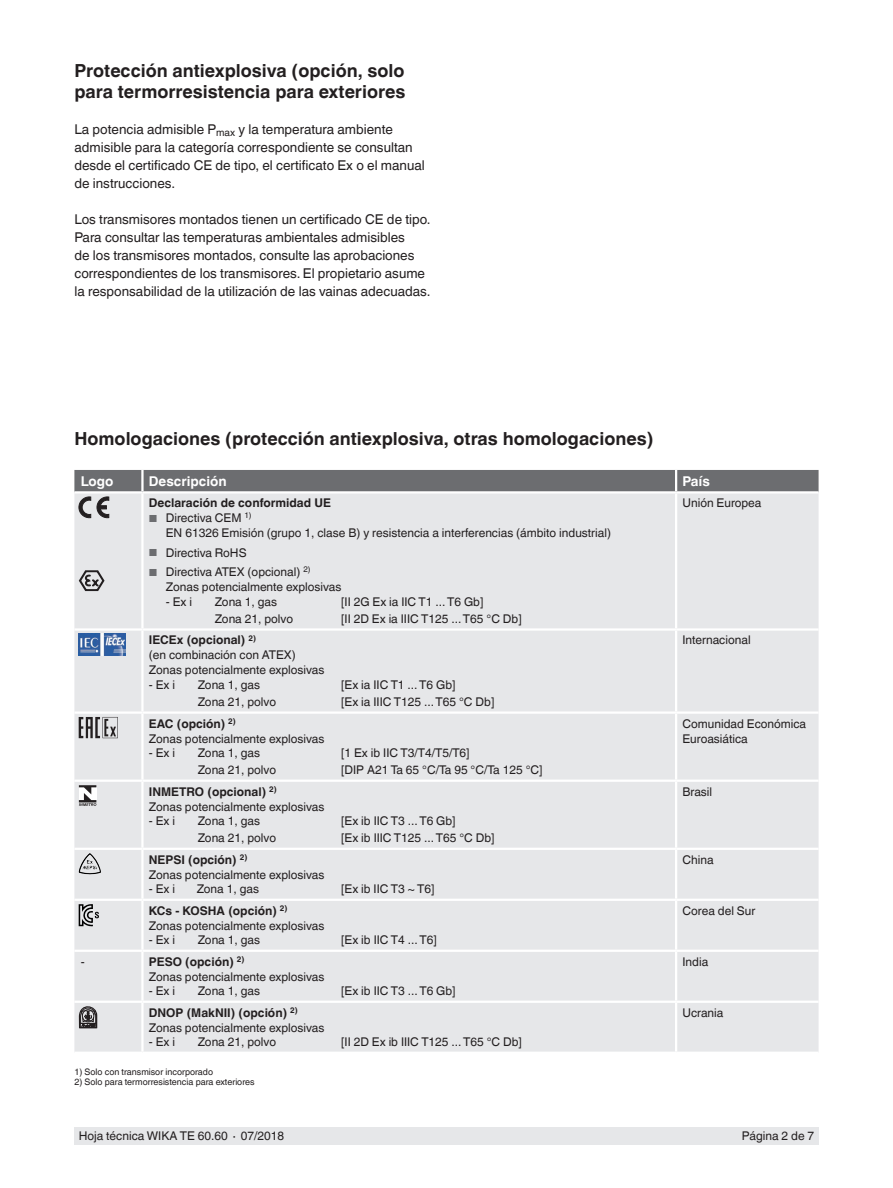
<style>
.page{position:relative;width:893px;height:1188px;background:#fff}
.page>*{position:absolute;margin:0;border:0;box-sizing:border-box;transform-origin:0 0}
.t1{font:700 18px/21px "Helvetica World";color:#231f20}
.t2{font:13.5px/18px "Helvetica World";color:#231f20}
.t3{font:700 13.5px "Helvetica World";color:#fff}
.t4{font:12px/15px "Helvetica World";color:#231f20}
.t5{font:700 12px "Helvetica World";color:#231f20}
.t6{font:9px "Helvetica World";color:#231f20}
.s1{font-size:10.2px;color:#6c6d70}
.s2{font-weight:700}
</style>
<div class="page">
<div style="left:74px;top:1128px;width:745px;height:17px;background:#e6e7e9"></div>
<div style="left:74px;top:518px;width:745px;height:534px;background:#e6e7e9"></div>
<hr style="left:142px;top:711px;width:534px;height:3px;background:#fff">
<hr style="left:142px;top:899px;width:534px;height:2px;background:#fff">
<hr style="left:74px;top:950px;width:68px;height:2px;background:#fff">
<hr style="left:142px;top:950px;width:534px;height:2px;background:#fff">
<hr style="left:141px;top:952px;width:3px;height:49px;background:#fff">
<hr style="left:676px;top:950px;width:143px;height:2px;background:#fff">
<hr style="left:675px;top:952px;width:2px;height:49px;background:#fff">
<hr style="left:675px;top:1003px;width:2px;height:49px;background:#fff">
<hr style="left:141px;top:1003px;width:3px;height:49px;background:#fff">
<hr style="left:74px;top:1001px;width:68px;height:2px;background:#fff">
<hr style="left:142px;top:1001px;width:534px;height:2px;background:#fff">
<hr style="left:676px;top:1001px;width:143px;height:2px;background:#fff">
<hr style="left:74px;top:628px;width:68px;height:3px;background:#fff">
<hr style="left:142px;top:628px;width:534px;height:3px;background:#fff">
<hr style="left:676px;top:628px;width:143px;height:3px;background:#fff">
<hr style="left:142px;top:780px;width:534px;height:2px;background:#fff">
<hr style="left:74px;top:780px;width:68px;height:2px;background:#fff">
<hr style="left:141px;top:782px;width:3px;height:66px;background:#fff">
<hr style="left:676px;top:780px;width:143px;height:2px;background:#fff">
<hr style="left:675px;top:782px;width:2px;height:66px;background:#fff">
<hr style="left:142px;top:848px;width:534px;height:2px;background:#fff">
<hr style="left:74px;top:711px;width:68px;height:3px;background:#fff">
<hr style="left:74px;top:899px;width:68px;height:2px;background:#fff">
<hr style="left:141px;top:901px;width:3px;height:49px;background:#fff">
<hr style="left:676px;top:711px;width:143px;height:3px;background:#fff">
<hr style="left:676px;top:899px;width:143px;height:2px;background:#fff">
<hr style="left:675px;top:901px;width:2px;height:49px;background:#fff">
<hr style="left:676px;top:848px;width:143px;height:2px;background:#fff">
<hr style="left:675px;top:850px;width:2px;height:49px;background:#fff">
<hr style="left:74px;top:848px;width:68px;height:2px;background:#fff">
<hr style="left:141px;top:850px;width:3px;height:49px;background:#fff">
<hr style="left:675px;top:494px;width:2px;height:134px;background:#fff">
<hr style="left:675px;top:631px;width:2px;height:80px;background:#fff">
<hr style="left:141px;top:494px;width:3px;height:134px;background:#fff">
<hr style="left:141px;top:631px;width:3px;height:80px;background:#fff">
<hr style="left:675px;top:714px;width:2px;height:66px;background:#fff">
<hr style="left:141px;top:714px;width:3px;height:66px;background:#fff">
<svg style="left:74px;top:470px;width:745px;height:48px;background:#b0b0b3"></svg>
<svg style="left:79px;top:570px;width:26px;height:21px"></svg>
<img style="left:79px;top:634px;width:47px;height:21px">
<svg style="left:79px;top:717px;width:39px;height:21px"></svg>
<svg style="left:79px;top:785px;width:17px;height:21px"></svg>
<svg style="left:81px;top:853px;width:9px;height:12px"></svg>
<svg style="left:79px;top:904px;width:20px;height:22px"></svg>
<svg style="left:79px;top:1006px;width:18px;height:22px"></svg>
<h1 class="t1" style="left:74px;top:60px;width:332px">Protección antiexplosiva (opción, solo para termorresistencia para exteriores</h1>
<p class="t2" style="left:74px;top:120px;width:352px">La potencia admisible P<sub>max</sub> y la temperatura ambiente admisible para la categoría correspondiente se consultan desde el certificado CE de tipo, el certificato Ex o el manual de instrucciones.</p>
<p class="t2" style="left:74px;top:210px;width:358px">Los transmisores montados tienen un certificado CE de tipo.<br>Para consultar las temperaturas ambientales admisibles<br>de los transmisores montados, consulte las aprobaciones correspondientes de los transmisores. El propietario asume la responsabilidad de la utilización de las vainas adecuadas.</p>
<h1 class="t1" style="left:74px;top:428px;width:580px">Homologaciones (protección antiexplosiva, otras homologaciones)</h1>
<p class="t3" style="left:81px;top:473px;width:34px">Logo</p>
<p class="t3" style="left:149px;top:473px;width:79px">Descripción</p>
<p class="t3" style="left:682px;top:473px;width:29px">País</p>
<p class="t5" style="left:149px;top:496px;width:184px">Declaración de conformidad UE</p>
<p class="t4" style="left:166px;top:511px;width:447px;text-indent:-17px"><span class="s1">■</span> Directiva CEM <sup>1)<br></sup>EN 61326 Emisión (grupo 1, clase B) y resistencia a interferencias (ámbito industrial)</p>
<p class="t4" style="left:149px;top:545px;width:99px"><span class="s1">■</span> Directiva RoHS</p>
<p class="t4" style="left:166px;top:565px;width:177px;text-indent:-17px"><span class="s1">■</span> Directiva ATEX (opcional) <sup>2)<br></sup>Zonas potencialmente explosivas</p>
<p class="t4" style="left:166px;top:594px;width:28px">- Ex i</p>
<p class="t4" style="left:215px;top:594px;width:64px">Zona 1, gas</p>
<p class="t4" style="left:341px;top:594px;width:144px">[II 2G Ex ia IIC T1 ... T6 Gb]</p>
<p class="t4" style="left:215px;top:611px;width:80px">Zona 21, polvo</p>
<p class="t4" style="left:341px;top:611px;width:182px">[II 2D Ex ia IIIC T125 ... T65 °C Db]</p>
<p class="t4" style="left:682px;top:496px;width:81px">Unión Europea</p>
<p class="t4" style="left:149px;top:633px;width:177px"><span class="s2">IECEx (opcional)</span> <sup>2)<br></sup>(en combinación con ATEX)<br>Zonas potencialmente explosivas</p>
<p class="t4" style="left:149px;top:677px;width:28px">- Ex i</p>
<p class="t4" style="left:198px;top:677px;width:64px">Zona 1, gas</p>
<p class="t4" style="left:341px;top:677px;width:116px">[Ex ia IIC T1 ... T6 Gb]</p>
<p class="t4" style="left:198px;top:695px;width:80px">Zona 21, polvo</p>
<p class="t4" style="left:341px;top:695px;width:155px">[Ex ia IIIC T125 ... T65 °C Db]</p>
<p class="t4" style="left:149px;top:716px;width:177px"><span class="s2">EAC (opción)</span> <sup>2)<br></sup>Zonas potencialmente explosivas</p>
<p class="t4" style="left:149px;top:746px;width:28px">- Ex i</p>
<p class="t4" style="left:198px;top:746px;width:64px">Zona 1, gas</p>
<p class="t4" style="left:341px;top:746px;width:130px">[1 Ex ib IIC T3/T4/T5/T6]</p>
<p class="t4" style="left:198px;top:763px;width:80px">Zona 21, polvo</p>
<p class="t4" style="left:341px;top:763px;width:203px">[DIP A21 Ta 65 °C/Ta 95 °C/Ta 125 °C]</p>
<p class="t4" style="left:149px;top:784px;width:177px"><span class="s2">INMETRO (opcional)</span> <sup>2)<br></sup>Zonas potencialmente explosivas</p>
<p class="t4" style="left:149px;top:814px;width:28px">- Ex i</p>
<p class="t4" style="left:198px;top:814px;width:64px">Zona 1, gas</p>
<p class="t4" style="left:341px;top:814px;width:116px">[Ex ib IIC T3 ... T6 Gb]</p>
<p class="t4" style="left:198px;top:831px;width:80px">Zona 21, polvo</p>
<p class="t4" style="left:341px;top:831px;width:155px">[Ex ib IIIC T125 ... T65 °C Db]</p>
<p class="t4" style="left:149px;top:852px;width:177px"><span class="s2">NEPSI (opción)</span> <sup>2)<br></sup>Zonas potencialmente explosivas</p>
<p class="t4" style="left:149px;top:882px;width:28px">- Ex i</p>
<p class="t4" style="left:197px;top:882px;width:64px">Zona 1, gas</p>
<p class="t4" style="left:341px;top:882px;width:95px">[Ex ib IIC T3 ~ T6]</p>
<p class="t4" style="left:149px;top:903px;width:177px"><span class="s2">KCs - KOSHA (opción)</span> <sup>2)<br></sup>Zonas potencialmente explosivas</p>
<p class="t4" style="left:149px;top:933px;width:28px">- Ex i</p>
<p class="t4" style="left:198px;top:933px;width:64px">Zona 1, gas</p>
<p class="t4" style="left:341px;top:933px;width:97px">[Ex ib IIC T4 ... T6]</p>
<p class="t4" style="left:81px;top:954px;width:5px">-</p>
<p class="t4" style="left:149px;top:954px;width:177px"><span class="s2">PESO (opción)</span> <sup>2)<br></sup>Zonas potencialmente explosivas</p>
<p class="t4" style="left:149px;top:984px;width:28px">- Ex i</p>
<p class="t4" style="left:198px;top:984px;width:64px">Zona 1, gas</p>
<p class="t4" style="left:341px;top:984px;width:116px">[Ex ib IIC T3 ... T6 Gb]</p>
<p class="t4" style="left:149px;top:1005px;width:177px"><span class="s2">DNOP (MakNII) (opción)</span> <sup>2)<br></sup>Zonas potencialmente explosivas</p>
<p class="t4" style="left:149px;top:1035px;width:28px">- Ex i</p>
<p class="t4" style="left:198px;top:1035px;width:80px">Zona 21, polvo</p>
<p class="t4" style="left:341px;top:1035px;width:182px">[II 2D Ex ib IIIC T125 ... T65 °C Db]</p>
<p class="t6" style="left:74px;top:1067px;width:140px">1) Solo con transmisor incorporado</p>
<p class="t6" style="left:74px;top:1077px;width:182px">2) Solo para termorresistencia para exteriores</p>
<p class="t4" style="left:682px;top:633px;width:70px">Internacional</p>
<p class="t4" style="left:682px;top:716px;width:125px">Comunidad Económica<br>Euroasiática</p>
<p class="t4" style="left:682px;top:784px;width:31px">Brasil</p>
<p class="t4" style="left:682px;top:852px;width:33px">China</p>
<p class="t4" style="left:682px;top:903px;width:74px">Corea del Sur</p>
<p class="t4" style="left:682px;top:954px;width:27px">India</p>
<p class="t4" style="left:682px;top:1005px;width:42px">Ucrania</p>
<p class="t4" style="left:79px;top:1129px;width:207px">Hoja técnica WIKA TE 60.60 ∙ 07/2018</p>
<p class="t4" style="left:742px;top:1129px;width:74px">Página 2 de 7</p>
</div>
